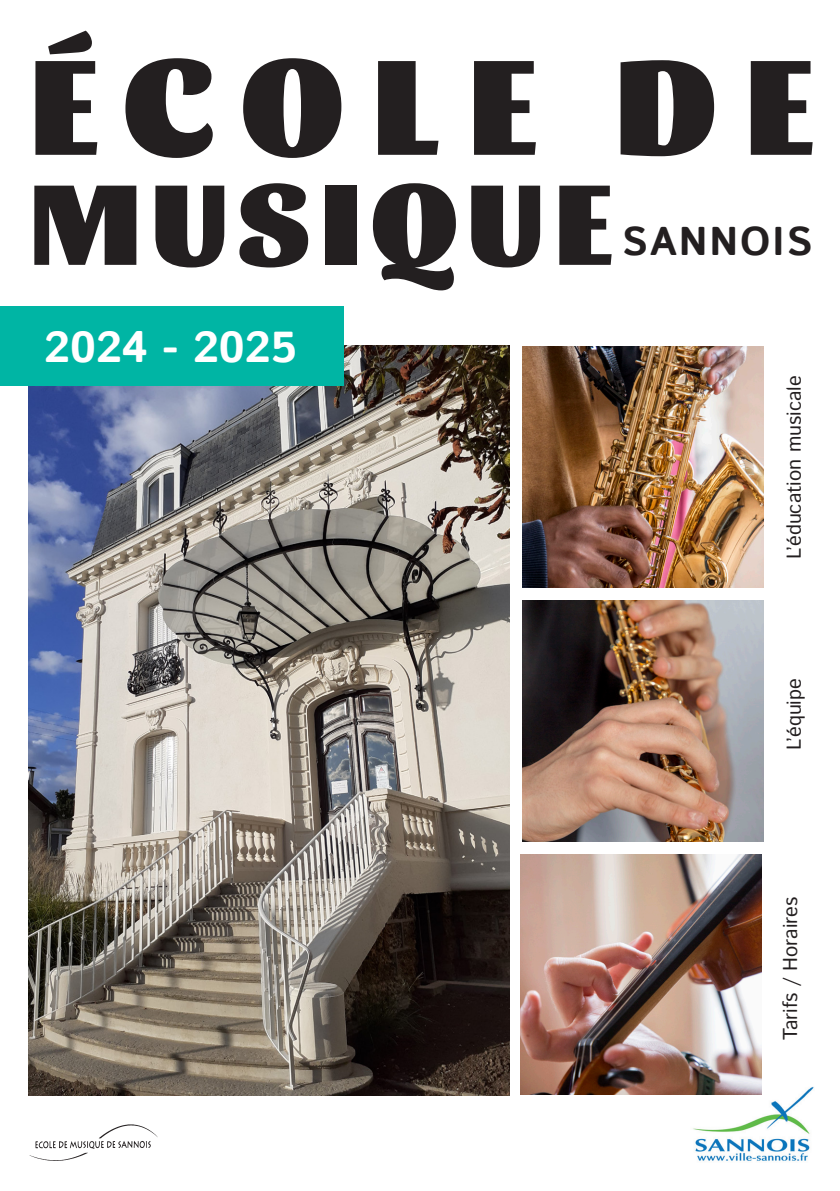
<style>
.page{position:relative;width:840px;height:1191px;background:#fff}
.page>*{position:absolute;margin:0;border:0;box-sizing:border-box;transform-origin:0 0}
.t1{font:900 142px "Sansita";letter-spacing:.2em;color:#231f20}
.t2{font:900 120px "Sansita";letter-spacing:.08em;color:#231f20}
.t3{font:700 44.2px "Istok Web";color:#fff}
.t4{font:700 40px "Istok Web";letter-spacing:.05em;color:#231f20}
.t5{font:20px "Istok Web";color:#231f20}
</style>
<div class="page">
<img style="left:693px;top:1086px;width:121px;height:75px">
<img style="left:29px;top:1124px;width:129px;height:37px">
<img style="left:28px;top:346px;width:481px;height:749px">
<img style="left:520px;top:854px;width:241px;height:241px">
<img style="left:522px;top:601px;width:240px;height:241px">
<img style="left:522px;top:347px;width:240px;height:240px">
<div style="left:0;top:306px;width:344px;height:79px;background:#00b5a4"></div>
<p class="t1" style="left:29px;top:19px;width:782px">ÉCOLE DE</p>
<p class="t2" style="left:29px;top:150px;width:582px">MUSIQUE</p>
<p class="t4" style="left:621px;top:215px;width:192px">SANNOIS</p>
<p class="t3" style="left:44px;top:318px;width:254px">2024 - 2025</p>
<p class="t5" style="left:780px;top:558px;width:185px;rotate:-90deg">L’éducation musicale</p>
<p class="t5" style="left:780px;top:749px;width:73px;rotate:-90deg">L’équipe</p>
<p class="t5" style="left:776px;top:1040px;width:145px;rotate:-90deg">Tarifs / Horaires</p>
</div>
